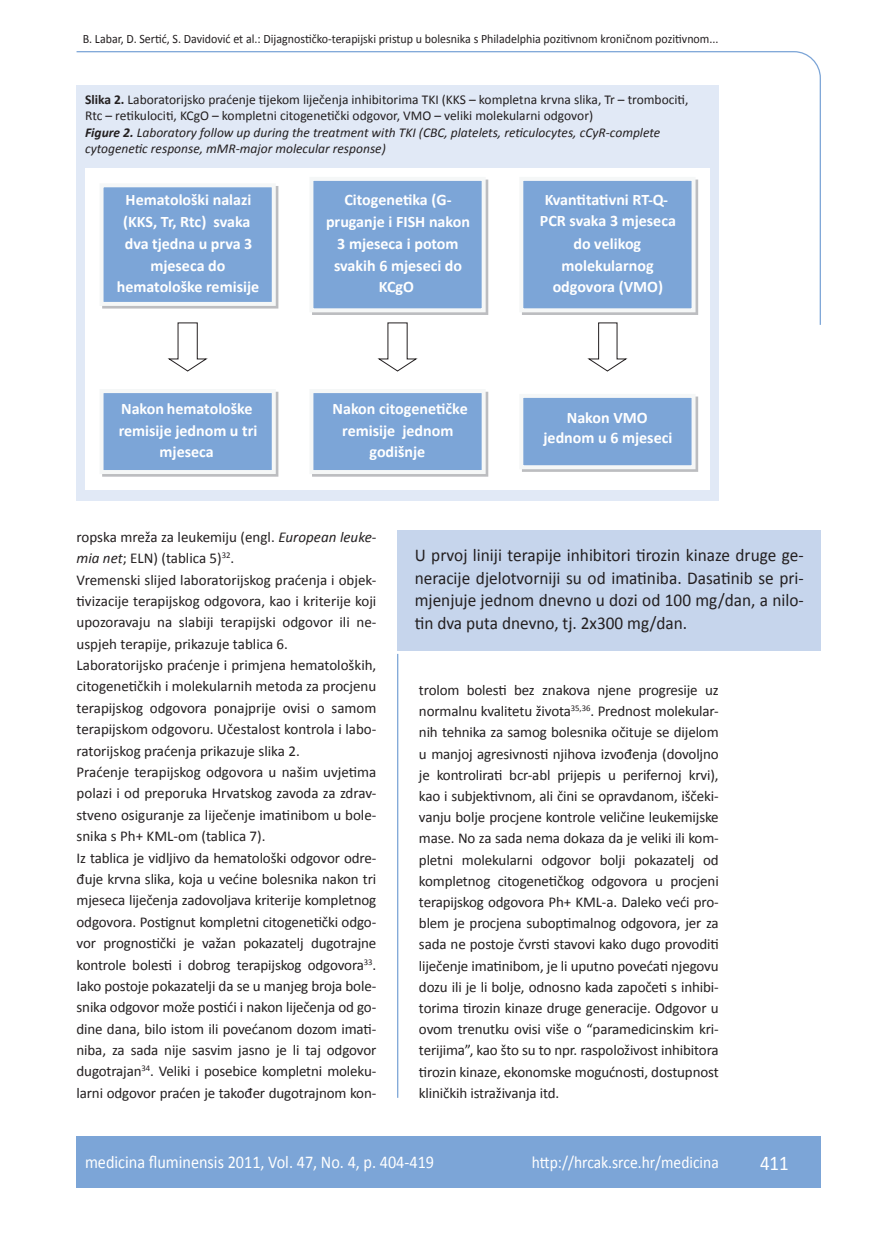
<style>
.page{position:relative;width:872px;height:1234px;background:#fff}
.page>*{position:absolute;margin:0;border:0;box-sizing:border-box;transform-origin:0 0}
.t1{font:21px "Calibri";color:#fff;scale:.9 1}
.anterfile{font:18px/22.5px "Calibri";color:#231f20;text-align:justify;scale:.96 1}
.t2{font:18px "Calibri";color:#fff;scale:.9 1}
.t3{font:17.25px "Calibri";color:#fff;scale:.9 1}
.t4{font:700 16.05px/21.8px "Calibri";color:#fff;text-align:center}
.osnovni_tekst{font:15px/21.3px "Calibri";letter-spacing:-.005em;color:#231f20;text-align:justify}
.potpis_slika{font:13.5px/16.5px "Calibri";color:#231f20}
.glava{font:12.75px "Calibri";color:#231f20;scale:.94 1}
.s1{font-weight:700}
.s2{font-weight:700;font-style:italic}
.s3{font-style:italic}
</style>
<div class="page">
<svg style="left:76px;top:51px;width:745px;height:275px"></svg>
<hr style="left:397px;top:653px;width:1px;height:444px;background:#7ca5d7">
<div style="left:77px;top:1135px;width:744px;height:51px;background:#7ca5d7"></div>
<div style="left:398px;top:530px;width:423px;height:121px;background:#c6d5ec"></div>
<div style="left:77px;top:85px;width:642px;height:415px;background:#e1e9f6"></div>
<div style="left:85px;top:168px;width:625px;height:321px;background:#fff"></div>
<div style="left:102px;top:186px;width:176px;height:122px;border:4px solid #bcbdc0"></div>
<div style="left:312px;top:179px;width:176px;height:136px;border:4px solid #bcbdc0"></div>
<div style="left:522px;top:179px;width:176px;height:136px;border:4px solid #bcbdc0"></div>
<div style="left:102px;top:391px;width:176px;height:85px;border:4px solid #bcbdc0"></div>
<div style="left:312px;top:391px;width:176px;height:85px;border:4px solid #bcbdc0"></div>
<div style="left:522px;top:396px;width:176px;height:76px;border:4px solid #bcbdc0"></div>
<div style="left:102px;top:185px;width:172px;height:119px;background:#7ca5d7"></div>
<div style="left:99px;top:183px;width:177px;height:123px;border:4px solid #f5f7f7"></div>
<div style="left:311px;top:179px;width:172px;height:131px;background:#7ca5d7"></div>
<div style="left:309px;top:177px;width:176px;height:135px;border:4px solid #f5f7f7"></div>
<div style="left:521px;top:179px;width:172px;height:131px;background:#7ca5d7"></div>
<div style="left:519px;top:177px;width:176px;height:135px;border:4px solid #f5f7f7"></div>
<svg style="left:168px;top:322px;width:40px;height:50px"></svg>
<div style="left:102px;top:391px;width:172px;height:81px;background:#7ca5d7"></div>
<div style="left:99px;top:389px;width:177px;height:85px;border:4px solid #f5f7f7"></div>
<div style="left:311px;top:391px;width:172px;height:81px;background:#7ca5d7"></div>
<div style="left:309px;top:389px;width:176px;height:85px;border:4px solid #f5f7f7"></div>
<div style="left:521px;top:396px;width:172px;height:71px;background:#7ca5d7"></div>
<div style="left:519px;top:394px;width:176px;height:75px;border:4px solid #f5f7f7"></div>
<svg style="left:588px;top:322px;width:40px;height:50px"></svg>
<svg style="left:378px;top:322px;width:40px;height:50px"></svg>
<p class="glava" style="left:83px;top:30px;width:678px">B. Labar, D. Sertić, S. Davidović et al.: Dijagnostičko-terapijski pristup u bolesnika s Philadelphia pozitivnom kroničnom pozitivnom...</p>
<p class="potpis_slika" style="left:85px;top:90px;width:605px"><span class="s1">Slika 2.</span> Laboratorijsko praćenje tijekom liječenja inhibitorima TKI (KKS – kompletna krvna slika, Tr – trombociti, Rtc – retikulociti, KCgO – kompletni citogenetički odgovor, VMO – veliki molekularni odgovor)<br><span class="s2">Figure 2.</span> <span class="s3">Laboratory follow up during the treatment with TKI (CBC, platelets, reticulocytes, cCyR-complete cytogenetic response, mMR-major molecular response)</span></p>
<p class="t4" style="left:117px;top:188px;width:144px">Hematološki nalazi (KKS, Tr, Rtc) svaka dva tjedna u prva 3 mjeseca do hematološke remisije</p>
<p class="t4" style="left:326px;top:188px;width:145px">Citogenetika (G&shy;pruganje i FISH nakon<br>3 mjeseca i potom svakih 6 mjeseci do<br>KCgO</p>
<p class="t4" style="left:540px;top:188px;width:137px">Kvantitativni RT-Q-<br>PCR svaka 3 mjeseca do velikog molekularnog odgovora (VMO)</p>
<p class="t4" style="left:119px;top:397px;width:140px">Nakon hematološke remisije jednom u tri mjeseca</p>
<p class="t4" style="left:332px;top:397px;width:137px">Nakon citogenetičke remisije jednom godišnje</p>
<p class="t4" style="left:543px;top:406px;width:130px;line-height:20.5px">Nakon VMO jednom u 6 mjeseci</p>
<p class="osnovni_tekst" style="left:77px;top:525px;width:301px">ropska mreža za leukemiju (engl. <span class="s3">European leuke&shy;mia net</span>; ELN) (tablica 5)<sup>32</sup>.</p>
<p class="osnovni_tekst" style="left:77px;top:568px;width:301px">Vremenski slijed laboratorijskog praćenja i objek&shy;tivizacije terapijskog odgovora, kao i kriterije koji upozoravaju na slabiji terapijski odgovor ili ne&shy;uspjeh terapije, prikazuje tablica 6.</p>
<p class="osnovni_tekst" style="left:77px;top:653px;width:301px">Laboratorijsko praćenje i primjena hematoloških, citogenetičkih i molekularnih metoda za procjenu terapijskog odgovora ponajprije ovisi o samom terapijskom odgovoru. Učestalost kontrola i labo&shy;ratorijskog praćenja prikazuje slika 2.</p>
<p class="osnovni_tekst" style="left:77px;top:760px;width:301px">Praćenje terapijskog odgovora u našim uvjetima polazi i od preporuka Hrvatskog zavoda za zdrav&shy;stveno osiguranje za liječenje imatinibom u bole&shy;snika s Ph+ KML-om (tablica 7).</p>
<p class="osnovni_tekst" style="left:77px;top:846px;width:301px">Iz tablica je vidljivo da hematološki odgovor odre&shy;đuje krvna slika, koja u većine bolesnika nakon tri mjeseca liječenja zadovoljava kriterije kompletnog odgovora. Postignut kompletni citogenetički odgo&shy;vor prognostički je važan pokazatelj dugotrajne kontrole bolesti i dobrog terapijskog odgovora<sup>33</sup>.<br>Iako postoje pokazatelji da se u manjeg broja bole&shy;snika odgovor može postići i nakon liječenja od go&shy;dine dana, bilo istom ili povećanom dozom imati&shy;niba, za sada nije sasvim jasno je li taj odgovor dugotrajan<sup>34</sup>. Veliki i posebice kompletni moleku&shy;larni odgovor praćen je također dugotrajnom kon-</p>
<p class="anterfile" style="left:415px;top:543px;width:407px">U prvoj liniji terapije inhibitori tirozin kinaze druge ge&shy;neracije djelotvorniji su od imatiniba. Dasatinib se pri&shy;mjenjuje jednom dnevno u dozi od 100 mg/dan, a nilo&shy;tin dva puta dnevno, tj. 2x300 mg/dan.</p>
<p class="osnovni_tekst" style="left:419px;top:678px;width:301px">trolom bolesti bez znakova njene progresije uz normalnu kvalitetu života<sup>35,36</sup>. Prednost molekular&shy;nih tehnika za samog bolesnika očituje se dijelom u manjoj agresivnosti njihova izvođenja (dovoljno je kontrolirati bcr-abl prijepis u perifernoj krvi), kao i subjektivnom, ali čini se opravdanom, iščeki&shy;vanju bolje procjene kontrole veličine leukemijske mase. No za sada nema dokaza da je veliki ili kom&shy;pletni molekularni odgovor bolji pokazatelj od kompletnog citogenetičkog odgovora u procjeni terapijskog odgovora Ph+ KML-a. Daleko veći pro&shy;blem je procjena suboptimalnog odgovora, jer za sada ne postoje čvrsti stavovi kako dugo provoditi liječenje imatinibom, je li uputno povećati njegovu dozu ili je li bolje, odnosno kada započeti s inhibi&shy;torima tirozin kinaze druge generacije. Odgovor u ovom trenutku ovisi više o “paramedicinskim kri&shy;terijima”, kao što su to npr. raspoloživost inhibitora tirozin kinaze, ekonomske mogućnosti, dostupnost kliničkih istraživanja itd.</p>
<p class="t2" style="left:85px;top:1150px;width:389px">medicina fluminensis 2011, Vol. 47, No. 4, p. 404-419</p>
<p class="t3" style="left:532px;top:1151px;width:209px">http://hrcak.srce.hr/medicina</p>
<p class="t1" style="left:760px;top:1149px;width:33px">411</p>
</div>
